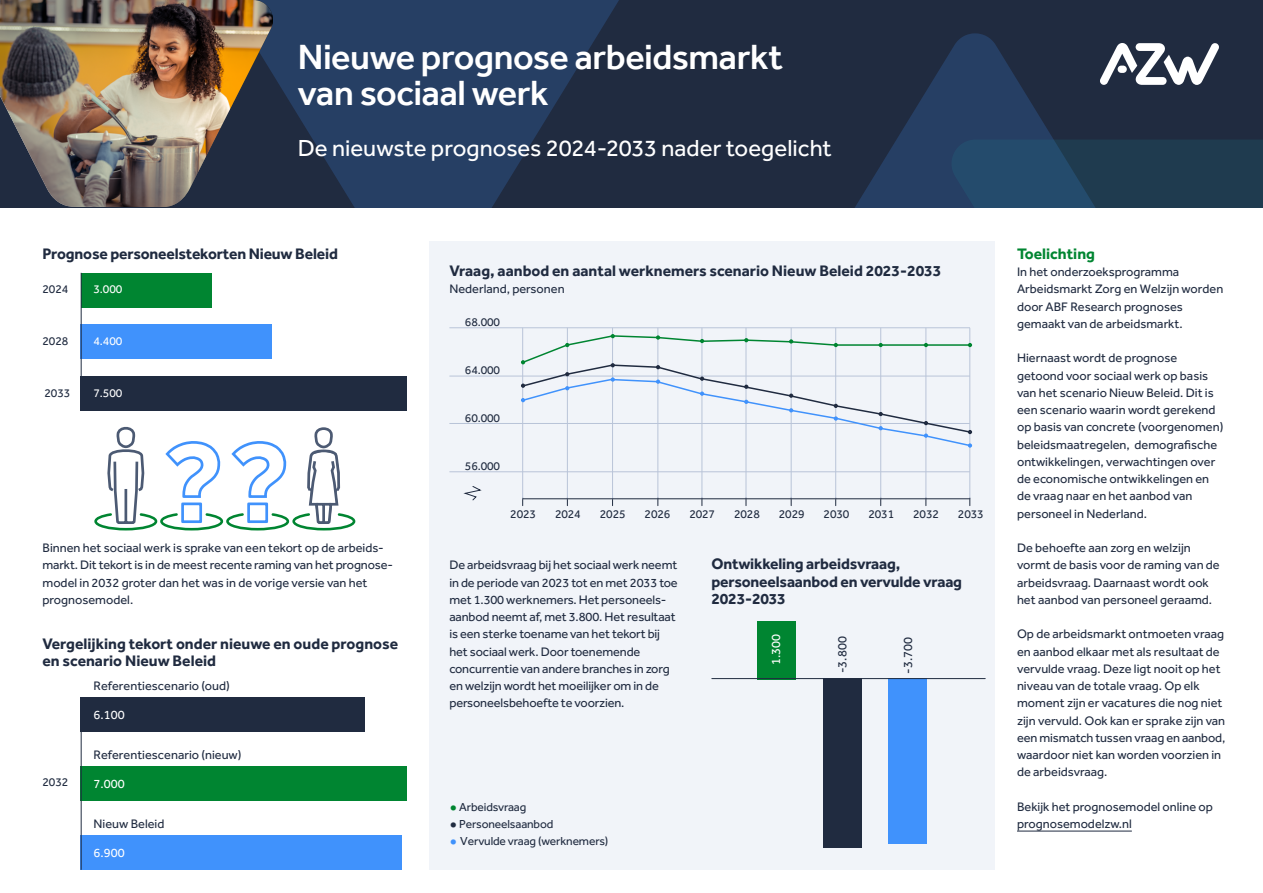
<style>
.page{position:relative;width:1263px;height:893px;background:#fff}
.page>*{position:absolute;margin:0;border:0;box-sizing:border-box;transform-origin:0 0}
.t1{font:500 36px/36px "Effra";letter-spacing:-.01em;color:#fff}
.t2{font:24px "Effra";color:#fff}
.t3{font:700 15.75px/17.2px "Effra";letter-spacing:-.01em;color:#202b40}
.t4{font:700 15.75px "Effra";color:#008531}
.t5{font:12.75px/17.2px "Effra";color:#202b40}
.t6{font:12.75px "Effra";color:#fff}
.t7{font:12px "Effra";letter-spacing:-.01em;color:#202b40}
.t8{font:12px "Effra";letter-spacing:-.01em;color:#fff}
.s1{font-weight:700;font-size:18px;color:#008531}
.s2{font-weight:700;font-size:18px}
.s3{font-weight:700;font-size:18px;color:#4092fc}
</style>
<div class="page">
<div style="left:0;top:0;width:1263px;height:207px;background:#202b40"></div>
<svg style="left:276px;top:0;width:343px;height:207px;fill:#263f64"></svg>
<svg style="left:855px;top:33px;width:199px;height:174px;fill:#263f64"></svg>
<svg style="left:945px;top:140px;width:318px;height:67px"></svg>
<svg style="left:1100px;top:43px;width:119px;height:42px"></svg>
<div style="left:1117px;top:66px;width:10px;height:7px;background:#fff;border-radius:4px"></div>
<img style="left:0;top:0;width:274px;height:207px">
<hr style="left:1017px;top:831px;width:115px;height:1px;background:#202b40">
<div style="left:81px;top:376px;width:326px;height:35px;background:#202b40"></div>
<div style="left:81px;top:325px;width:191px;height:34px;background:#4092fc"></div>
<div style="left:81px;top:273px;width:130px;height:34px;background:#008531"></div>
<div style="left:81px;top:697px;width:284px;height:35px;background:#202b40"></div>
<div style="left:81px;top:766px;width:326px;height:35px;background:#008531"></div>
<div style="left:81px;top:835px;width:321px;height:35px;background:#4092fc"></div>
<hr style="left:81px;top:273px;width:1px;height:138px;background:#202b40">
<hr style="left:81px;top:697px;width:1px;height:173px;background:#202b40">
<svg style="left:94px;top:426px;width:262px;height:105px"></svg>
<div style="left:429px;top:242px;width:565px;height:628px;background:#f1f4f9"></div>
<svg style="left:463px;top:486px;width:19px;height:15px"></svg>
<hr style="left:450px;top:471px;width:519px;height:1px;background:#b9c4d8">
<hr style="left:450px;top:423px;width:519px;height:1px;background:#b9c4d8">
<hr style="left:450px;top:376px;width:519px;height:1px;background:#b9c4d8">
<hr style="left:450px;top:327px;width:519px;height:1px;background:#b9c4d8">
<hr style="left:522px;top:328px;width:1px;height:171px;background:#b9c4d8">
<hr style="left:567px;top:328px;width:1px;height:171px;background:#b9c4d8">
<hr style="left:612px;top:328px;width:1px;height:171px;background:#b9c4d8">
<hr style="left:657px;top:328px;width:1px;height:171px;background:#b9c4d8">
<hr style="left:701px;top:328px;width:1px;height:171px;background:#b9c4d8">
<hr style="left:746px;top:328px;width:1px;height:171px;background:#b9c4d8">
<hr style="left:791px;top:328px;width:1px;height:171px;background:#b9c4d8">
<hr style="left:835px;top:328px;width:1px;height:171px;background:#b9c4d8">
<hr style="left:880px;top:328px;width:1px;height:171px;background:#b9c4d8">
<hr style="left:925px;top:328px;width:1px;height:171px;background:#b9c4d8">
<hr style="left:969px;top:328px;width:1px;height:171px;background:#b9c4d8">
<hr style="left:523px;top:498px;width:447px;height:1px;background:#202b40">
<svg style="left:521px;top:334px;width:451px;height:114px"></svg>
<div style="left:757px;top:621px;width:38px;height:58px;background:#008531"></div>
<div style="left:823px;top:678px;width:38px;height:170px;background:#202b40"></div>
<div style="left:889px;top:678px;width:38px;height:166px;background:#4092fc"></div>
<hr style="left:712px;top:678px;width:273px;height:1px;background:#202b40">
<h1 class="t1" style="left:298px;top:39px;width:487px">Nieuwe prognose arbeidsmarkt van sociaal werk</h1>
<h2 class="t2" style="left:298px;top:134px;width:536px">De nieuwste prognoses 2024-2033 nader toegelicht</h2>
<p class="t3" style="left:43px;top:245px;width:297px">Prognose personeelstekorten Nieuw Beleid</p>
<p class="t7" style="left:43px;top:282px;width:27px">2024</p>
<p class="t8" style="left:94px;top:282px;width:30px">3.000</p>
<p class="t7" style="left:43px;top:334px;width:27px">2028</p>
<p class="t8" style="left:94px;top:334px;width:30px">4.400</p>
<p class="t7" style="left:45px;top:386px;width:27px">2033</p>
<p class="t8" style="left:94px;top:386px;width:30px">7.500</p>
<p class="t5" style="left:43px;top:539px;width:352px">Binnen het sociaal werk is sprake van een tekort op de arbeids&shy;markt. Dit tekort is in de meest recente raming van het prognose&shy;model in 2032 groter dan het was in de vorige versie van het prognosemodel.</p>
<p class="t3" style="left:43px;top:635px;width:357px">Vergelijking tekort onder nieuwe en oude prognose en scenario Nieuw Beleid</p>
<p class="t5" style="left:94px;top:677px;width:138px">Referentiescenario (oud)</p>
<p class="t6" style="left:94px;top:707px;width:33px">6.100</p>
<p class="t7" style="left:43px;top:775px;width:27px">2032</p>
<p class="t5" style="left:94px;top:746px;width:149px">Referentiescenario (nieuw)</p>
<p class="t6" style="left:94px;top:776px;width:33px">7.000</p>
<p class="t5" style="left:94px;top:815px;width:72px">Nieuw Beleid</p>
<p class="t6" style="left:94px;top:845px;width:33px">6.900</p>
<p class="t3" style="left:449px;top:262px;width:493px">Vraag, aanbod en aantal werknemers scenario Nieuw Beleid 2023-2033</p>
<p class="t5" style="left:449px;top:280px;width:117px">Nederland, personen</p>
<p class="t7" style="left:465px;top:315px;width:37px">68.000</p>
<p class="t7" style="left:465px;top:363px;width:37px">64.000</p>
<p class="t7" style="left:465px;top:411px;width:37px">60.000</p>
<p class="t7" style="left:465px;top:459px;width:37px">56.000</p>
<p class="t7" style="left:510px;top:506px;width:27px">2023</p>
<p class="t7" style="left:555px;top:506px;width:27px">2024</p>
<p class="t7" style="left:600px;top:506px;width:27px">2025</p>
<p class="t7" style="left:645px;top:506px;width:27px">2026</p>
<p class="t7" style="left:689px;top:506px;width:27px">2027</p>
<p class="t7" style="left:734px;top:506px;width:27px">2028</p>
<p class="t7" style="left:779px;top:506px;width:27px">2029</p>
<p class="t7" style="left:824px;top:506px;width:27px">2030</p>
<p class="t7" style="left:868px;top:506px;width:27px">2031</p>
<p class="t7" style="left:913px;top:506px;width:27px">2032</p>
<p class="t7" style="left:958px;top:506px;width:27px">2033</p>
<p class="t5" style="left:449px;top:556px;width:230px">De arbeidsvraag bij het sociaal werk neemt in de periode van 2023 tot en met 2033 toe met 1.300 werknemers. Het personeels&shy;aanbod neemt af, met 3.800. Het resultaat is een sterke toename van het tekort bij het sociaal werk. Door toenemende concurrentie van andere branches in zorg en welzijn wordt het moeilijker om in de personeelsbehoefte te voorzien.</p>
<p class="t3" style="left:711px;top:555px;width:252px">Ontwikkeling arbeidsvraag, personeelsaanbod en vervulde vraag<br>2023-2033</p>
<p class="t6" style="left:769px;top:665px;width:33px;rotate:-90deg">1.300</p>
<p class="t5" style="left:833px;top:673px;width:38px;rotate:-90deg">-3.800</p>
<p class="t5" style="left:899px;top:674px;width:38px;rotate:-90deg">-3.700</p>
<p class="t7" style="left:449px;top:800px;width:78px"><span class="s1">•</span> Arbeidsvraag</p>
<p class="t7" style="left:449px;top:817px;width:106px"><span class="s2">•</span> Personeelsaanbod</p>
<p class="t7" style="left:449px;top:834px;width:160px"><span class="s3">•</span> Vervulde vraag (werknemers)</p>
<p class="t4" style="left:1017px;top:244px;width:79px">Toelichting</p>
<p class="t5" style="left:1017px;top:263px;width:208px">In het onderzoeksprogramma<br>Arbeidsmarkt Zorg en Welzijn worden door ABF Research prognoses gemaakt van de arbeidsmarkt.</p>
<p class="t5" style="left:1017px;top:349px;width:208px">Hiernaast wordt de prognose getoond voor sociaal werk op basis van het scenario Nieuw Beleid. Dit is een scenario waarin wordt gerekend op basis van concrete (voorgenomen) beleidsmaatregelen, demografische ontwikkelingen, verwachtingen over de economische ontwikkelingen en de vraag naar en het aanbod van personeel in Nederland.</p>
<p class="t5" style="left:1017px;top:539px;width:204px">De behoefte aan zorg en welzijn vormt de basis voor de raming van de arbeidsvraag. Daarnaast wordt ook het aanbod van personeel geraamd.</p>
<p class="t5" style="left:1017px;top:625px;width:210px">Op de arbeidsmarkt ontmoeten vraag en aanbod elkaar met als resultaat de vervulde vraag. Deze ligt nooit op het niveau van de totale vraag. Op elk moment zijn er vacatures die nog niet zijn vervuld. Ook kan er sprake zijn van een mismatch tussen vraag en aanbod, waardoor niet kan worden voorzien in de arbeidsvraag.</p>
<p class="t5" style="left:1017px;top:798px;width:197px">Bekijk het prognosemodel online op prognosemodelzw.nl</p>
</div>
